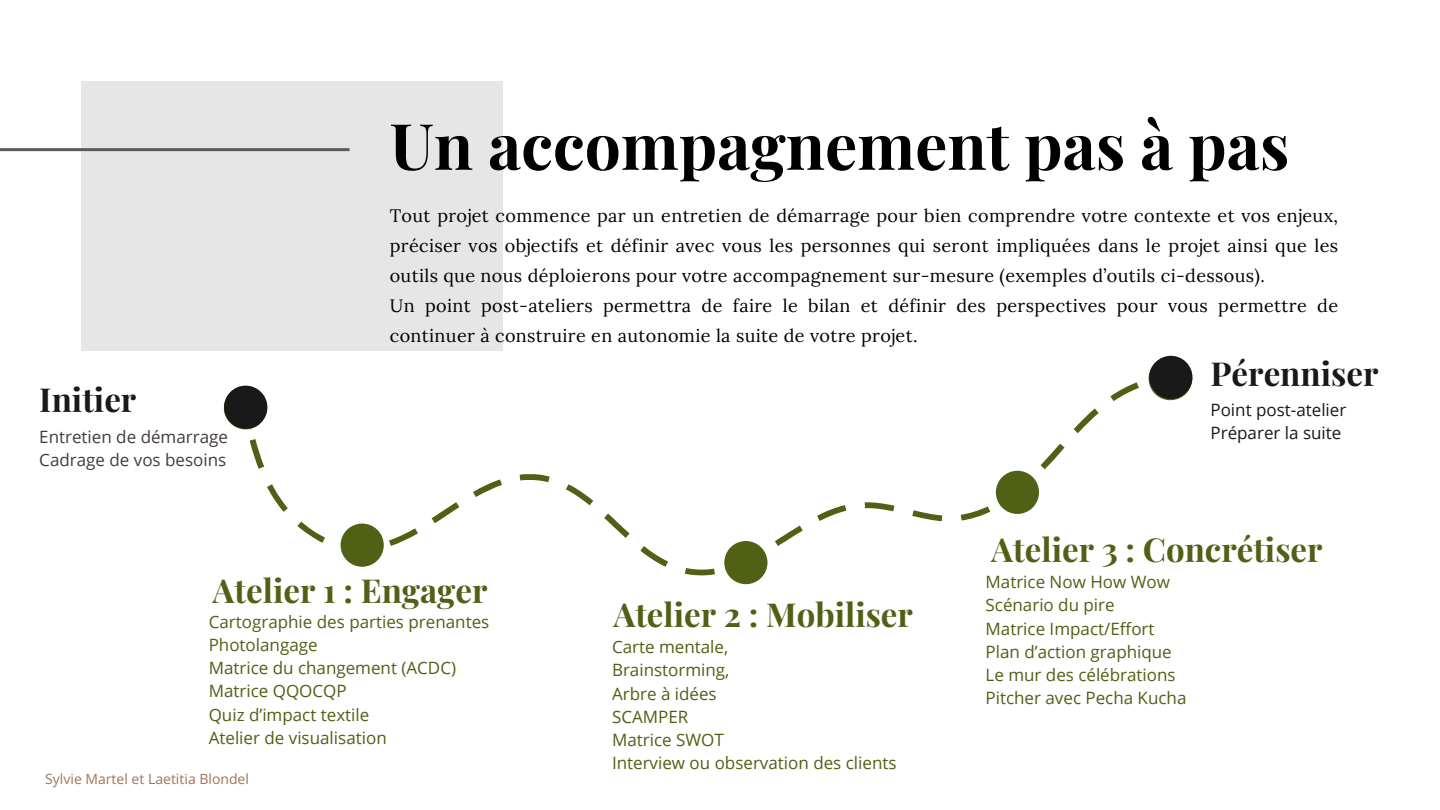
<style>
.page{position:relative;width:1440px;height:810px;background:#fff}
.page>*{position:absolute;margin:0;border:0;box-sizing:border-box;transform-origin:0 0}
.t1{font:700 64px "Playfair Display";color:#000}
.t2{font:700 33px "Playfair Display";color:#506015}
.t3{font:700 33px "Playfair Display";color:#191919}
.t4{font:18px/30px "Lora";letter-spacing:.02em;color:#000}
.t5{font:17px/23.2px "Open Sans";color:#506015}
.t6{font:17px/23.2px "Open Sans";color:#433b40}
.t7{font:17px/23.2px "Open Sans";color:#191919}
.t8{font:14px "Open Sans";color:#a17354}
</style>
<div class="page">
<div style="left:81px;top:81px;width:422px;height:269px;background:#e6e6e6"></div>
<hr style="left:0;top:148px;width:350px;height:3px;background:#5b5b5b">
<svg style="left:187px;top:148px;width:1006px;height:437px"></svg>
<div style="left:724px;top:541px;width:43px;height:43px;background:#506015;border-radius:50%"></div>
<div style="left:341px;top:524px;width:43px;height:43px;background:#506015;border-radius:50%"></div>
<div style="left:996px;top:471px;width:43px;height:43px;background:#506015;border-radius:50%"></div>
<div style="left:224px;top:386px;width:43px;height:43px;background:#191919;border-radius:50%"></div>
<div style="left:1149px;top:356px;width:43px;height:43px;background:#191919;border-radius:50%"></div>
<h1 class="t1" style="left:390px;top:101px;width:901px">Un accompagnement pas à pas</h1>
<h2 class="t3" style="left:39px;top:376px;width:99px">Initier</h2>
<p class="t6" style="left:39px;top:425px;width:190px">Entretien de démarrage<br>Cadrage de vos besoins</p>
<p class="t4" style="left:390px;top:201px;width:950px">Tout projet commence par un entretien de démarrage pour bien comprendre votre contexte et vos enjeux, préciser vos objectifs et définir avec vous les personnes qui seront impliquées dans le projet ainsi que les outils que nous déploierons pour votre accompagnement sur-mesure (exemples d’outils ci-dessous).<br>Un point post-ateliers permettra de faire le bilan et définir des perspectives pour vous permettre de continuer à construire en autonomie la suite de votre projet.</p>
<h2 class="t3" style="left:1211px;top:350px;width:169px">Pérenniser</h2>
<p class="t7" style="left:1211px;top:398px;width:137px">Point post-atelier<br>Préparer la suite</p>
<h2 class="t2" style="left:213px;top:567px;width:276px">Atelier 1 : Engager</h2>
<p class="t5" style="left:209px;top:609px;width:282px">Cartographie des parties prenantes<br>Photolangage<br>Matrice du changement (ACDC)<br>Matrice QQOCQP<br>Quiz d’impact textile<br>Atelier de visualisation</p>
<p class="t8" style="left:45px;top:769px;width:205px">Sylvie Martel et Laetitia Blondel</p>
<h2 class="t2" style="left:613px;top:592px;width:301px">Atelier 2 : Mobiliser</h2>
<p class="t5" style="left:612px;top:635px;width:286px">Carte mentale,<br>Brainstorming,<br>Arbre à idées<br>SCAMPER<br>Matrice SWOT<br>Interview ou observation des clients</p>
<h2 class="t2" style="left:991px;top:526px;width:333px">Atelier 3 : Concrétiser</h2>
<p class="t5" style="left:986px;top:570px;width:202px">Matrice Now How Wow<br>Scénario du pire<br>Matrice Impact/Effort<br>Plan d’action graphique<br>Le mur des célébrations<br>Pitcher avec Pecha Kucha</p>
</div>
